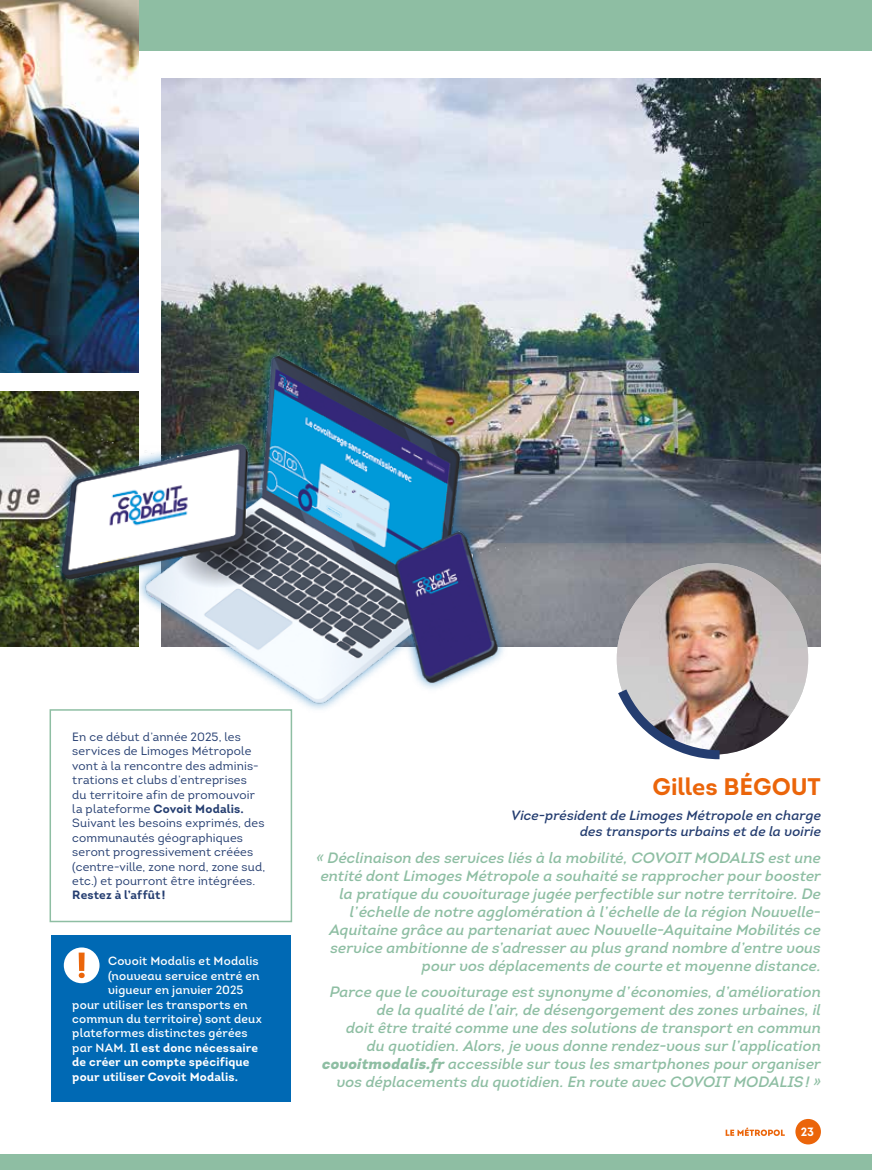
<style>
.page{position:relative;width:872px;height:1170px;background:#fff}
.page>*{position:absolute;margin:0;border:0;box-sizing:border-box;transform-origin:0 0}
.t1{font:700 24px "Intro";letter-spacing:-.005em;color:#eb650a}
.t2{font:italic 600 15px/18px "Intro";letter-spacing:.005em;color:#8ebea3;text-align:right}
.t3{font:italic 600 13.5px/16.2px "Intro";letter-spacing:.01em;color:#243d70;text-align:right}
.t4{font:12px/14.4px "Intro";letter-spacing:.01em;color:#243d70}
.t5{font:12px "Intro Semi Bold Alt";letter-spacing:.015em;color:#fff}
.t6{font:700 12px/14.4px "Intro";letter-spacing:.015em;color:#fff}
.t7{font:700 12px "Intro";letter-spacing:.01em;color:#243d70}
.t8{font:12px "Intro Bold Caps";color:#fff}
.s1{font-weight:700}
.s2{font-family:"Intro Semi Bold Alt";font-weight:400}
.s3{font-family:"Intro Bold Caps";font-weight:400}
.s4{font-weight:900}
</style>
<div class="page">
<div style="left:0;top:0;width:872px;height:51px;background:#8ebea3"></div>
<div style="left:0;top:1154px;width:872px;height:15px;background:#8ebea3"></div>
<svg style="left:49px;top:713px;width:244px;height:209px"></svg>
<img style="left:162px;top:78px;width:659px;height:568px">
<img style="left:0;top:391px;width:43px;height:255px">
<img style="left:0;top:0;width:139px;height:372px">
<div style="left:43px;top:344px;width:472px;height:369px;background:#0069b4;opacity:.75"></div>
<img style="left:49px;top:347px;width:462px;height:362px">
<img style="left:617px;top:563px;width:191px;height:191px;border-radius:96px">
<img style="left:618px;top:679px;width:110px;height:81px">
<div style="left:51px;top:935px;width:240px;height:166px;background:#0069b4"></div>
<div style="left:64px;top:947px;width:36px;height:36px;background:#fff;border-radius:50%"></div>
<svg style="left:79px;top:952px;width:6px;height:26px"></svg>
<div style="left:795px;top:1118px;width:26px;height:26px;background:#eb650a;border-radius:50%"></div>
<svg style="left:725px;top:1127px;width:59px;height:8px"></svg>
<p class="t4" style="left:72px;top:729px;width:194px">En ce début d’année 2025, les services de Limoges Métropole vont à la rencontre des adminis&shy;trations et clubs d’entreprises<br>du territoire afin de promouvoir la plateforme <span class="s1">Covoit Modalis.<br></span>Suivant les besoins exprimés, des communautés géographiques seront progressivement créées (centre-ville, zone nord, zone sud, etc.) et pourront être intégrées.</p>
<p class="t7" style="left:72px;top:887px;width:95px">Restez à l’affût !</p>
<p class="t5" style="left:108px;top:953px;width:152px">Covoit Modalis et Modalis</p>
<p class="t5" style="left:108px;top:967px;width:153px">(nouveau service entré en</p>
<p class="t5" style="left:108px;top:982px;width:137px">vigueur en janvier 2025</p>
<p class="t5" style="left:72px;top:996px;width:177px">pour utiliser les transports en</p>
<p class="t5" style="left:72px;top:1011px;width:191px">commun du territoire) sont deux</p>
<p class="t5" style="left:72px;top:1025px;width:177px">plateformes distinctes gérées</p>
<p class="t6" style="left:72px;top:1040px;width:187px"><span class="s2">par NAM.</span> Il est donc nécessaire de créer un compte spécifique pour utiliser Covoit Modalis.</p>
<h1 class="t1" style="left:652px;top:771px;width:170px">Gilles <span class="s3">Bégout</span></h1>
<p class="t3" style="left:511px;top:807px;width:311px">Vice-président de Limoges Métropole en charge des transports urbains et de la voirie</p>
<p class="t2" style="left:316px;top:848px;width:506px">« Déclinaison des services liés à la mobilité, COVOIT MODALIS est une entité dont Limoges Métropole a souhaité se rapprocher pour booster la pratique du covoiturage jugée perfectible sur notre territoire. De l’échelle de notre agglomération à l’échelle de la région Nouvelle-Aquitaine grâce au partenariat avec Nouvelle-Aquitaine Mobilités ce service ambitionne de s’adresser au plus grand nombre d’entre vous pour vos déplacements de courte et moyenne distance.</p>
<p class="t2" style="left:322px;top:983px;width:500px">Parce que le covoiturage est synonyme d’économies, d’amélioration de la qualité de l’air, de désengorgement des zones urbaines, il<br>doit être traité comme une des solutions de transport en commun<br>du quotidien. Alors, je vous donne rendez-vous sur l’application <span class="s4">covoitmodalis.fr</span> accessible sur tous les smartphones pour organiser vos déplacements du quotidien. En route avec COVOIT MODALIS! »</p>
<p class="t8" style="left:800px;top:1124px;width:15px">23</p>
</div>
